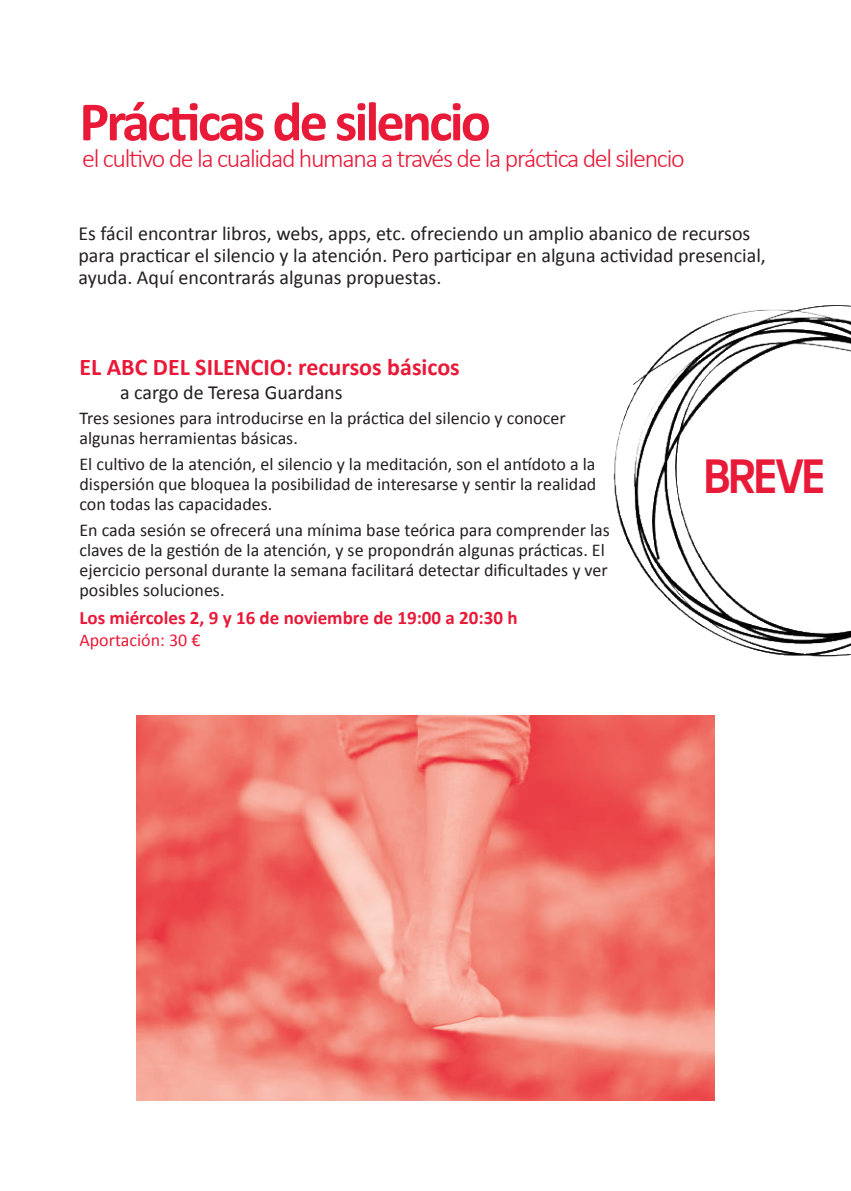
<style>
.page{position:relative;width:851px;height:1191px;background:#fff}
.page>*{position:absolute;margin:0;border:0;box-sizing:border-box;transform-origin:0 0}
.t1{font:700 56px "Calibri";letter-spacing:-.05em;color:#e91938}
.t2{font:700 48px "Dsignes";letter-spacing:-.05em;color:#e91938}
.t3{font:300 26px "Calibri";letter-spacing:-.05em;color:#e91938}
.t4{font:700 24px "Calibri";color:#e91938}
.t5{font:20px/22px "Calibri";color:#231f20}
.t6{font:700 19px "Calibri";color:#e91938}
.t7{font:18px/20px "Calibri";color:#231f20}
.t8{font:18px "Calibri";color:#e91938}
</style>
<div class="page">
<img style="left:613px;top:305px;width:237px;height:352px">
<img style="left:136px;top:715px;width:578px;height:386px">
<h1 class="t1" style="left:79px;top:86px;width:413px">Prácticas de silencio</h1>
<h3 class="t3" style="left:82px;top:142px;width:604px">el cultivo de la cualidad humana a través de la práctica del silencio</h3>
<p class="t5" style="left:78px;top:222px;width:688px">Es fácil encontrar libros, webs, apps, etc. ofreciendo un amplio abanico de recursos para practicar el silencio y la atención. Pero participar en alguna actividad presencial, ayuda. Aquí encontrarás algunas propuestas.</p>
<h3 class="t4" style="left:79px;top:351px;width:382px">EL ABC DEL SILENCIO: recursos básicos</h3>
<p class="t5" style="left:120px;top:381px;width:224px">a cargo de Teresa Guardans</p>
<p class="t7" style="left:79px;top:408px;width:487px">Tres sesiones para introducirse en la práctica del silencio y conocer algunas herramientas básicas.</p>
<p class="t7" style="left:79px;top:454px;width:518px;text-align:justify">El cultivo de la atención, el silencio y la meditación, son el antídoto a la dispersión que bloquea la posibilidad de interesarse y sentir la realidad con todas las capacidades.</p>
<p class="t7" style="left:79px;top:520px;width:532px">En cada sesión se ofrecerá una mínima base teórica para comprender las claves de la gestión de la atención, y se propondrán algunas prácticas. El ejercicio personal durante la semana facilitará detectar dificultades y ver posibles soluciones.</p>
<p class="t6" style="left:79px;top:605px;width:439px">Los miércoles 2, 9 y 16 de noviembre de 19:00 a 20:30 h</p>
<p class="t8" style="left:79px;top:628px;width:123px">Aportación: 30 €</p>
<h2 class="t2" style="left:703px;top:449px;width:124px">BREVE</h2>
</div>
